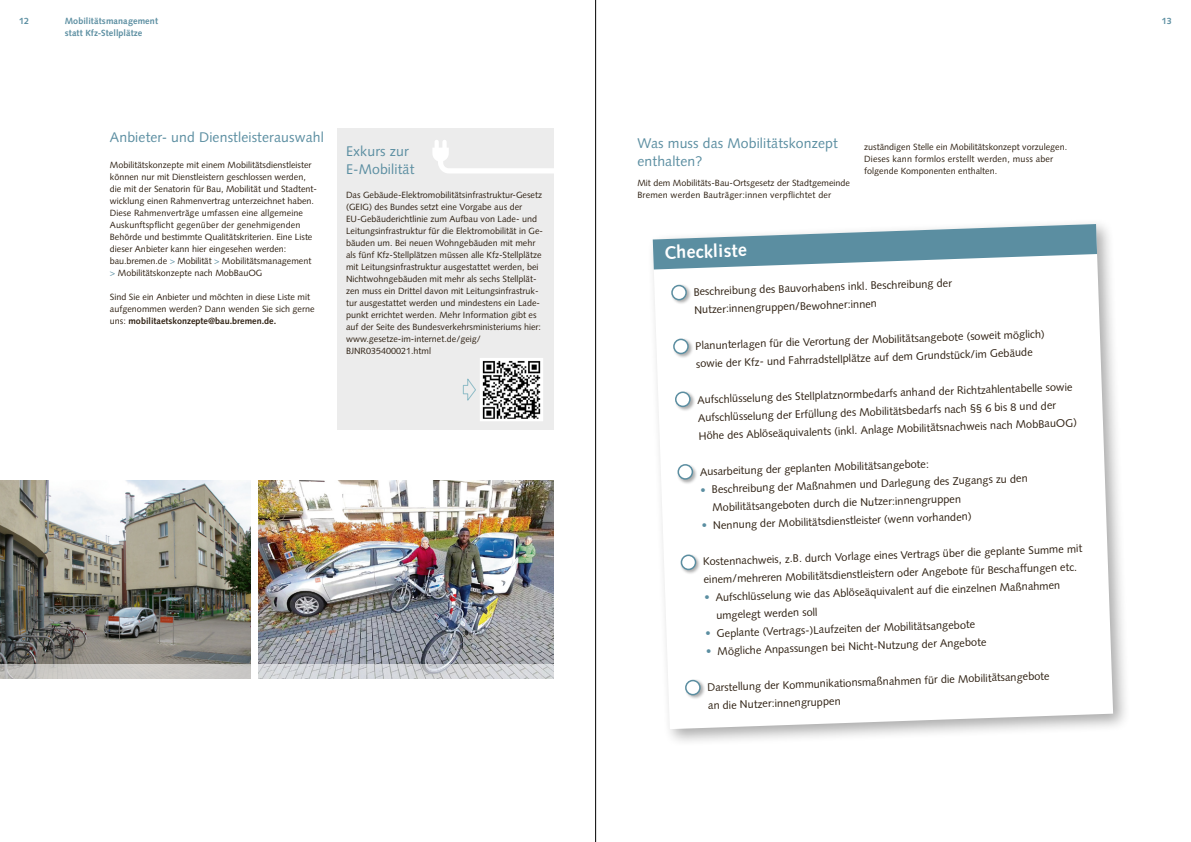
<style>
.page{position:relative;width:1191px;height:842px;background:#fff}
.page>*{position:absolute;margin:0;border:0;box-sizing:border-box;transform-origin:0 0}
.t1{font:700 18px "Syntax";color:#fff}
.t2{font:14px/18px "Syntax";letter-spacing:.01em;color:#5b8ea1}
.t3{font:11px/18px "Syntax";color:#2f2113}
.t4{font:9px/12px "Syntax";color:#2f2113}
.t5{font:700 9px "Syntax";letter-spacing:.005em;color:#5b8ea1}
.s1{color:#5b8ea1}
.s2{font-weight:700}
</style>
<div class="page">
<img style="left:0;top:480px;width:250px;height:184px">
<img style="left:258px;top:480px;width:295px;height:184px">
<svg style="left:0;top:664px;width:553px;height:14px;background:#cecece"></svg>
<div style="left:645px;top:217px;width:491px;height:536px;background:#000;opacity:.33"></div>
<svg style="left:653px;top:224px;width:460px;height:505px"></svg>
<svg style="left:653px;top:224px;width:444px;height:45px"></svg>
<div style="left:670px;top:284px;width:26px;height:26px;background:#000;opacity:.33"></div>
<div style="left:672px;top:285px;width:14px;height:15px;background:#fff;border-radius:50%"></div>
<div style="left:671px;top:285px;width:16px;height:15px;border:2px solid #5b8ea1;border-radius:50%"></div>
<div style="left:672px;top:338px;width:26px;height:25px;background:#000;opacity:.33"></div>
<div style="left:674px;top:339px;width:14px;height:15px;background:#fff;border-radius:50%"></div>
<div style="left:673px;top:338px;width:16px;height:16px;border:2px solid #5b8ea1;border-radius:50%"></div>
<div style="left:674px;top:390px;width:26px;height:26px;background:#000;opacity:.33"></div>
<div style="left:675px;top:392px;width:15px;height:14px;background:#fff;border-radius:50%"></div>
<div style="left:675px;top:391px;width:15px;height:16px;border:2px solid #5b8ea1;border-radius:50%"></div>
<div style="left:676px;top:463px;width:26px;height:26px;background:#000;opacity:.33"></div>
<div style="left:678px;top:465px;width:14px;height:14px;background:#fff;border-radius:50%"></div>
<div style="left:677px;top:464px;width:16px;height:16px;border:2px solid #5b8ea1;border-radius:50%"></div>
<div style="left:679px;top:553px;width:26px;height:26px;background:#000;opacity:.33"></div>
<div style="left:681px;top:555px;width:14px;height:14px;background:#fff;border-radius:50%"></div>
<div style="left:680px;top:554px;width:16px;height:16px;border:2px solid #5b8ea1;border-radius:50%"></div>
<div style="left:684px;top:679px;width:26px;height:26px;background:#000;opacity:.33"></div>
<div style="left:685px;top:680px;width:15px;height:15px;background:#fff;border-radius:50%"></div>
<div style="left:685px;top:680px;width:16px;height:15px;border:2px solid #5b8ea1;border-radius:50%"></div>
<div style="left:337px;top:128px;width:216px;height:302px;background:#ececec"></div>
<svg style="left:432px;top:140px;width:122px;height:33px"></svg>
<svg style="left:462px;top:378px;width:14px;height:23px"></svg>
<img style="left:483px;top:361px;width:57px;height:57px">
<div style="left:480px;top:358px;width:63px;height:63px;border:2px solid #fff"></div>
<hr style="left:595px;top:0;width:1px;height:842px;background:#000">
<p class="t5" style="left:19px;top:16px;width:11px">12</p>
<p class="t5" style="left:65px;top:16px;width:95px">Mobilitätsmanagement</p>
<p class="t5" style="left:1161px;top:16px;width:11px">13</p>
<p class="t5" style="left:65px;top:28px;width:79px">statt Kfz-Stellplätze</p>
<h2 class="t2" style="left:110px;top:128px;width:215px">Anbieter- und Dienstleisterauswahl</h2>
<p class="t4" style="left:110px;top:159px;width:209px">Mobilitätskonzepte mit einem Mobilitätsdienstleister können nur mit Dienstleistern geschlossen werden, die mit der Senatorin für Bau, Mobilität und Stadtent&shy;wicklung einen Rahmenvertrag unterzeichnet haben.<br>Diese Rahmenverträge umfassen eine allgemeine Auskunftspflicht gegenüber der genehmigenden Behörde und bestimmte Qualitätskriterien. Eine Liste dieser Anbieter kann hier eingesehen werden: bau.bremen.de <span class="s1">&gt;</span> Mobilität <span class="s1">&gt;</span> Mobilitätsmanagement <span class="s1">&gt;</span> Mobilitätskonzepte nach MobBauOG</p>
<p class="t4" style="left:110px;top:291px;width:206px">Sind Sie ein Anbieter und möchten in diese Liste mit aufgenommen werden? Dann wenden Sie sich gerne uns: <span class="s2">mobilitaetskonzepte@bau.bremen.de.</span></p>
<h2 class="t2" style="left:346px;top:142px;width:70px">Exkurs zur<br>E-Mobilität</h2>
<p class="t4" style="left:346px;top:189px;width:198px">Das Gebäude-Elektromobilitätsinfrastruktur-Gesetz (GEIG) des Bundes setzt eine Vorgabe aus der EU-Gebäuderichtlinie zum Aufbau von Lade- und Leitungsinfrastruktur für die Elektromobilität in Ge&shy;bäuden um. Bei neuen Wohngebäuden mit mehr als fünf Kfz-Stellplätzen müssen alle Kfz-Stellplätze mit Leitungsinfrastruktur ausgestattet werden, bei Nichtwohngebäuden mit mehr als sechs Stellplät&shy;zen muss ein Drittel davon mit Leitungsinfrastruk&shy;tur ausgestattet werden und mindestens ein Lade&shy;punkt errichtet werden. Mehr Information gibt es auf der Seite des Bundesverkehrsministeriums hier: www.gesetze-im-internet.de/geig/ BJNR035400021.html</p>
<h2 class="t2" style="left:637px;top:134px;width:202px">Was muss das Mobilitätskonzept enthalten?</h2>
<p class="t4" style="left:637px;top:177px;width:214px">Mit dem Mobilitäts-Bau-Ortsgesetz der Stadtgemeinde<br>Bremen werden Bauträger:innen verpflichtet der</p>
<p class="t4" style="left:864px;top:141px;width:205px">zuständigen Stelle ein Mobilitätskonzept vorzulegen.<br>Dieses kann formlos erstellt werden, muss aber folgende Komponenten enthalten.</p>
<h1 class="t1" style="left:664px;top:242px;width:84px;rotate:-2deg">Checkliste</h1>
<p class="t3" style="left:693px;top:283px;width:260px;rotate:-2deg">Beschreibung des Bauvorhabens inkl. Beschreibung der<br>Nutzer:innengruppen/Bewohner:innen</p>
<p class="t3" style="left:695px;top:337px;width:351px;rotate:-2deg">Planunterlagen für die Verortung der Mobilitätsangebote (soweit möglich) sowie der Kfz- und Fahrradstellplätze auf dem Grundstück/im Gebäude</p>
<p class="t3" style="left:697px;top:391px;width:380px;rotate:-2deg">Aufschlüsselung des Stellplatznormbedarfs anhand der Richtzahlentabelle sowie<br>Aufschlüsselung der Erfüllung des Mobilitätsbedarfs nach §§ 6 bis 8 und der<br>Höhe des Ablöseäquivalents (inkl. Anlage Mobilitätsnachweis nach MobBauOG)</p>
<p class="t3" style="left:699px;top:463px;width:231px;rotate:-2deg">Ausarbeitung der geplanten Mobilitätsangebote:</p>
<p class="t3" style="left:711px;top:480px;width:317px;text-indent:-11px;rotate:-2deg"><span class="s1">•</span> Beschreibung der Maßnahmen und Darlegung des Zugangs zu den<br>Mobilitätsangeboten durch die Nutzer:innengruppen</p>
<p class="t3" style="left:701px;top:517px;width:271px;rotate:-2deg"><span class="s1">•</span> Nennung der Mobilitätsdienstleister (wenn vorhanden)</p>
<p class="t3" style="left:702px;top:553px;width:381px;rotate:-2deg">Kostennachweis, z.B. durch Vorlage eines Vertrags über die geplante Summe mit einem/mehreren Mobilitätsdienstleistern oder Angebote für Beschaffungen etc.</p>
<p class="t3" style="left:715px;top:588px;width:346px;text-indent:-11px;rotate:-2deg"><span class="s1">•</span> Aufschlüsselung wie das Ablöseäquivalent auf die einzelnen Maßnahmen umgelegt werden soll</p>
<p class="t3" style="left:705px;top:625px;width:271px;rotate:-2deg"><span class="s1">•</span> Geplante (Vertrags-)Laufzeiten der Mobilitätsangebote</p>
<p class="t3" style="left:706px;top:643px;width:282px;rotate:-2deg"><span class="s1">•</span> Mögliche Anpassungen bei Nicht-Nutzung der Angebote</p>
<p class="t3" style="left:707px;top:679px;width:344px;rotate:-2deg">Darstellung der Kommunikationsmaßnahmen für die Mobilitätsangebote an die Nutzer:innengruppen</p>
</div>
